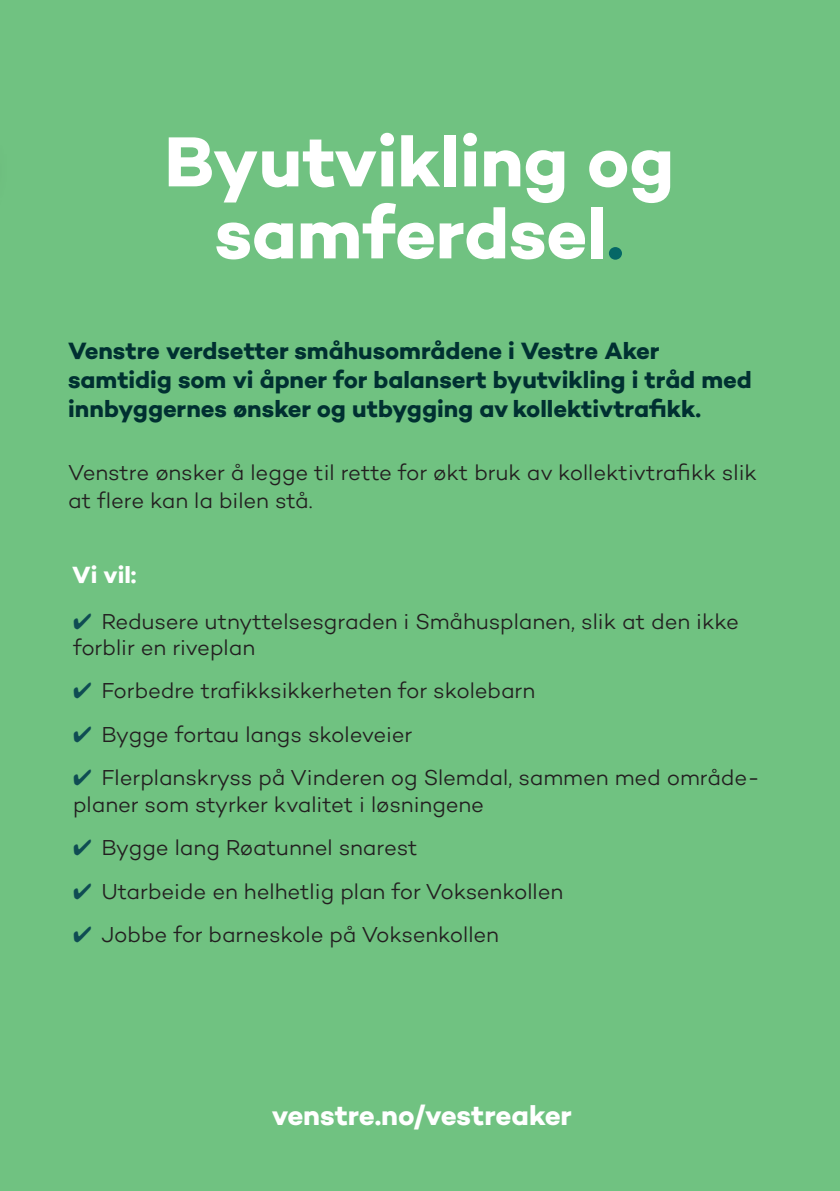
<style>
.page{position:relative;width:840px;height:1191px;background:#fff}
.page>*{position:absolute;margin:0;border:0;box-sizing:border-box;transform-origin:0 0}
.t1{font:700 72px/72px "Campton";color:#fff;text-align:center}
.t2{font:700 28px "Campton";letter-spacing:-.005em;color:#fff}
.t3{font:700 24px/28.8px "Campton";letter-spacing:-.005em;color:#003031}
.t4{font:700 23.8px "Campton";color:#fff}
.t5{font:300 22px/26.4px "Campton";letter-spacing:-.005em;color:#231f20}
.s1{color:#056766}
.s2{color:#0f4c53}
</style>
<div class="page">
<div style="left:0;top:0;width:839px;height:1191px;background:#70c281"></div>
<p class="t1" style="left:164px;top:125px;width:511px">Byutvikling og samferdsel<span class="s1">.</span></p>
<p class="t3" style="left:68px;top:336px;width:684px">Venstre verdsetter småhusområdene i Vestre Aker samtidig som vi åpner for balansert byutvikling i tråd med innbyggernes ønsker og utbygging av kollektivtrafikk.</p>
<p class="t5" style="left:68px;top:458px;width:690px;line-height:28px">Venstre ønsker å legge til rette for økt bruk av kollektivtrafikk slik at flere kan la bilen stå.</p>
<p class="t4" style="left:72px;top:560px;width:66px">Vi vil:</p>
<p class="t5" style="left:73px;top:607px;width:667px"><span class="s2">✔</span> Redusere utnyttelsesgraden i Småhusplanen, slik at den ikke forblir en riveplan</p>
<p class="t5" style="left:73px;top:677px;width:463px"><span class="s2">✔</span> Forbedre trafikksikkerheten for skolebarn</p>
<p class="t5" style="left:73px;top:721px;width:340px"><span class="s2">✔</span> Bygge fortau langs skoleveier</p>
<p class="t5" style="left:73px;top:764px;width:687px"><span class="s2">✔</span> Flerplanskryss på Vinderen og Slemdal, sammen med område&shy;planer som styrker kvalitet i løsningene</p>
<p class="t5" style="left:73px;top:834px;width:346px"><span class="s2">✔</span> Bygge lang Røatunnel snarest</p>
<p class="t5" style="left:73px;top:877px;width:491px"><span class="s2">✔</span> Utarbeide en helhetlig plan for Voksenkollen</p>
<p class="t5" style="left:73px;top:921px;width:427px"><span class="s2">✔</span> Jobbe for barneskole på Voksenkollen</p>
<p class="t2" style="left:272px;top:1097px;width:301px">venstre.no/vestreaker</p>
</div>
